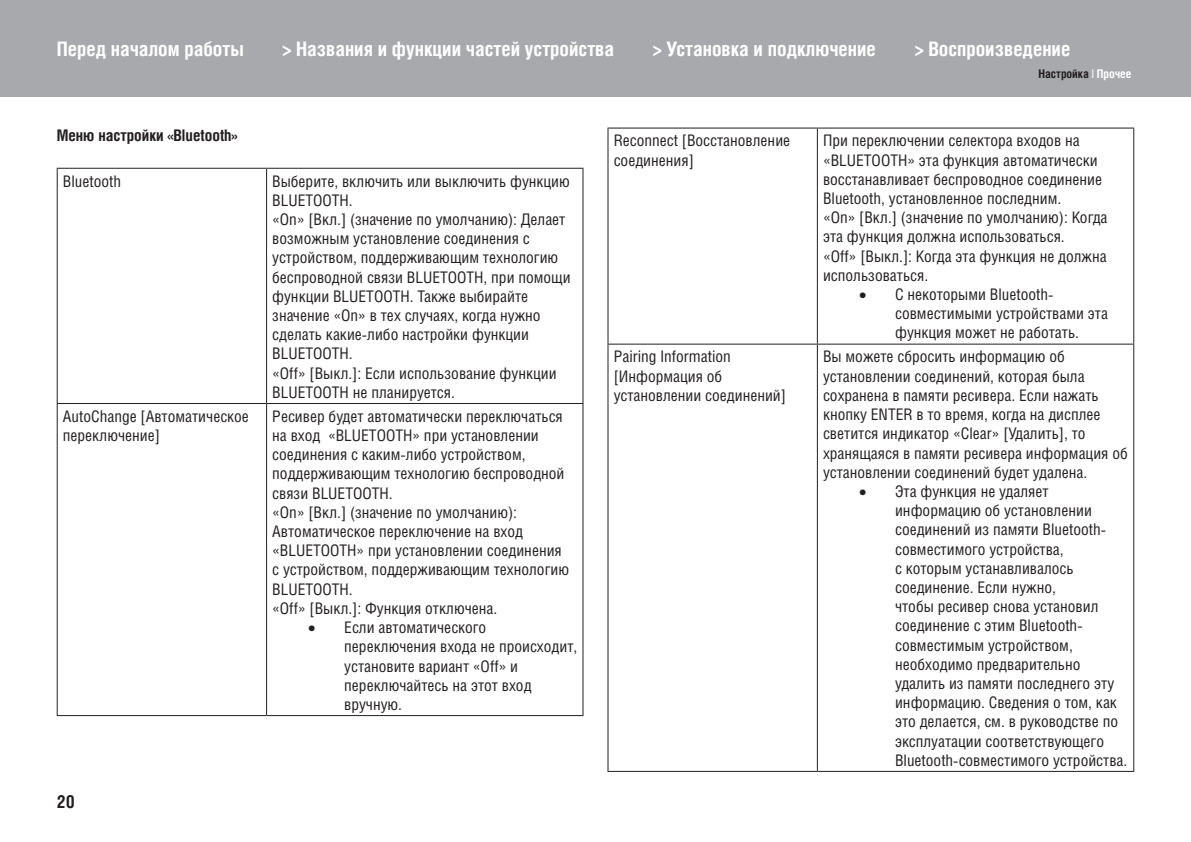
<style>
.page{position:relative;width:1191px;height:842px;background:#fff}
.page>*{position:absolute;margin:0;border:0;box-sizing:border-box;transform-origin:0 0}
.t1{font:700 20px "Helios Cond C";color:#fff}
.t2{font:700 18px "Helios Cond C";color:#231f20}
.t3{font:16px/19.2px "Helios Cond C";color:#231f20}
.t4{font:700 16px "Helios Cond C";color:#231f20}
.t5{font:700 12px "Helios Cond C";color:#231f20}
.s1{color:#fff}
</style>
<div class="page">
<div style="left:0;top:0;width:1191px;height:96px;background:#a8a9ad"></div>
<hr style="left:57px;top:168px;width:209px;height:1px;background:#231f20">
<hr style="left:57px;top:169px;width:1px;height:234px;background:#231f20">
<hr style="left:266px;top:168px;width:317px;height:1px;background:#231f20">
<hr style="left:266px;top:169px;width:1px;height:234px;background:#231f20">
<hr style="left:582px;top:169px;width:1px;height:234px;background:#231f20">
<hr style="left:57px;top:403px;width:209px;height:1px;background:#231f20">
<hr style="left:57px;top:404px;width:1px;height:311px;background:#231f20">
<hr style="left:266px;top:403px;width:317px;height:1px;background:#231f20">
<hr style="left:266px;top:404px;width:1px;height:311px;background:#231f20">
<hr style="left:582px;top:404px;width:1px;height:311px;background:#231f20">
<hr style="left:57px;top:715px;width:209px;height:1px;background:#231f20">
<hr style="left:266px;top:715px;width:317px;height:1px;background:#231f20">
<hr style="left:607px;top:128px;width:210px;height:1px;background:#231f20">
<hr style="left:607px;top:129px;width:1px;height:215px;background:#231f20">
<hr style="left:817px;top:128px;width:317px;height:1px;background:#231f20">
<hr style="left:817px;top:129px;width:1px;height:215px;background:#231f20">
<hr style="left:1133px;top:129px;width:1px;height:215px;background:#231f20">
<hr style="left:607px;top:344px;width:210px;height:1px;background:#231f20">
<hr style="left:607px;top:345px;width:1px;height:426px;background:#231f20">
<hr style="left:817px;top:344px;width:317px;height:1px;background:#231f20">
<hr style="left:817px;top:345px;width:1px;height:426px;background:#231f20">
<hr style="left:1133px;top:345px;width:1px;height:426px;background:#231f20">
<hr style="left:607px;top:771px;width:210px;height:1px;background:#231f20">
<hr style="left:817px;top:771px;width:317px;height:1px;background:#231f20">
<p class="t1" style="left:57px;top:37px;width:189px">Перед началом работы</p>
<p class="t1" style="left:282px;top:37px;width:333px">&gt; Названия и функции частей устройства</p>
<p class="t1" style="left:652px;top:37px;width:225px">&gt; Установка и подключение</p>
<p class="t1" style="left:914px;top:37px;width:157px">&gt; Воспроизведение</p>
<p class="t4" style="left:57px;top:125px;width:182px">Меню настройки «Bluetooth»</p>
<p class="t3" style="left:63px;top:171px;width:60px">Bluetooth</p>
<p class="t3" style="left:272px;top:171px;width:300px">Выберите, включить или выключить функцию BLUETOOTH.<br>«On» [Вкл.] (значение по умолчанию): Делает возможным установление соединения с устройством, поддерживающим технологию беспроводной связи BLUETOOTH, при помощи функции BLUETOOTH. Также выбирайте значение «On» в тех случаях, когда нужно сделать какие-либо настройки функции BLUETOOTH.<br>«Off» [Выкл.]: Если использование функции BLUETOOTH не планируется.</p>
<p class="t3" style="left:63px;top:406px;width:187px">AutoChange [Автоматическое переключение]</p>
<p class="t3" style="left:272px;top:406px;width:298px">Ресивер будет автоматически переключаться на вход «BLUETOOTH» при установлении соединения с каким-либо устройством, поддерживающим технологию беспроводной связи BLUETOOTH.<br>«On» [Вкл.] (значение по умолчанию):<br>Автоматическое переключение на вход «BLUETOOTH» при установлении соединения с устройством, поддерживающим технологию BLUETOOTH.<br>«Off» [Выкл.]: Функция отключена.</p>
<p class="t3" style="left:344px;top:617px;width:234px;text-indent:-36px">• Если автоматического переключения входа не происходит, установите вариант «Off» и переключайтесь на этот вход вручную.</p>
<p class="t2" style="left:57px;top:791px;width:20px">20</p>
<p class="t5" style="left:1038px;top:67px;width:94px">Настройка <span class="s1">| Прочее</span></p>
<p class="t3" style="left:613px;top:131px;width:178px">Reconnect [Восстановление соединения]</p>
<p class="t3" style="left:823px;top:131px;width:286px">При переключении селектора входов на «BLUETOOTH» эта функция автоматически восстанавливает беспроводное соединение Bluetooth, установленное последним.<br>«On» [Вкл.] (значение по умолчанию): Когда эта функция должна использоваться.<br>«Off» [Выкл.]: Когда эта функция не должна использоваться.</p>
<p class="t3" style="left:895px;top:284px;width:214px;text-indent:-36px">• С некоторыми Bluetooth&shy;совместимыми устройствами эта функция может не работать.</p>
<p class="t3" style="left:613px;top:347px;width:174px">Pairing Information [Информация об установлении соединений]</p>
<p class="t3" style="left:823px;top:347px;width:306px">Вы можете сбросить информацию об установлении соединений, которая была сохранена в памяти ресивера. Если нажать кнопку ENTER в то время, когда на дисплее светится индикатор «Clear» [Удалить], то хранящаяся в памяти ресивера информация об установлении соединений будет удалена.</p>
<p class="t3" style="left:895px;top:481px;width:234px;text-indent:-36px">• Эта функция не удаляет информацию об установлении соединений из памяти Bluetooth&shy;совместимого устройства,<br>с которым устанавливалось соединение. Если нужно,<br>чтобы ресивер снова установил соединение с этим Bluetooth&shy;совместимым устройством, необходимо предварительно удалить из памяти последнего эту информацию. Сведения о том, как это делается, см. в руководстве по эксплуатации соответствующего<br>Bluetooth-совместимого устройства.</p>
</div>
